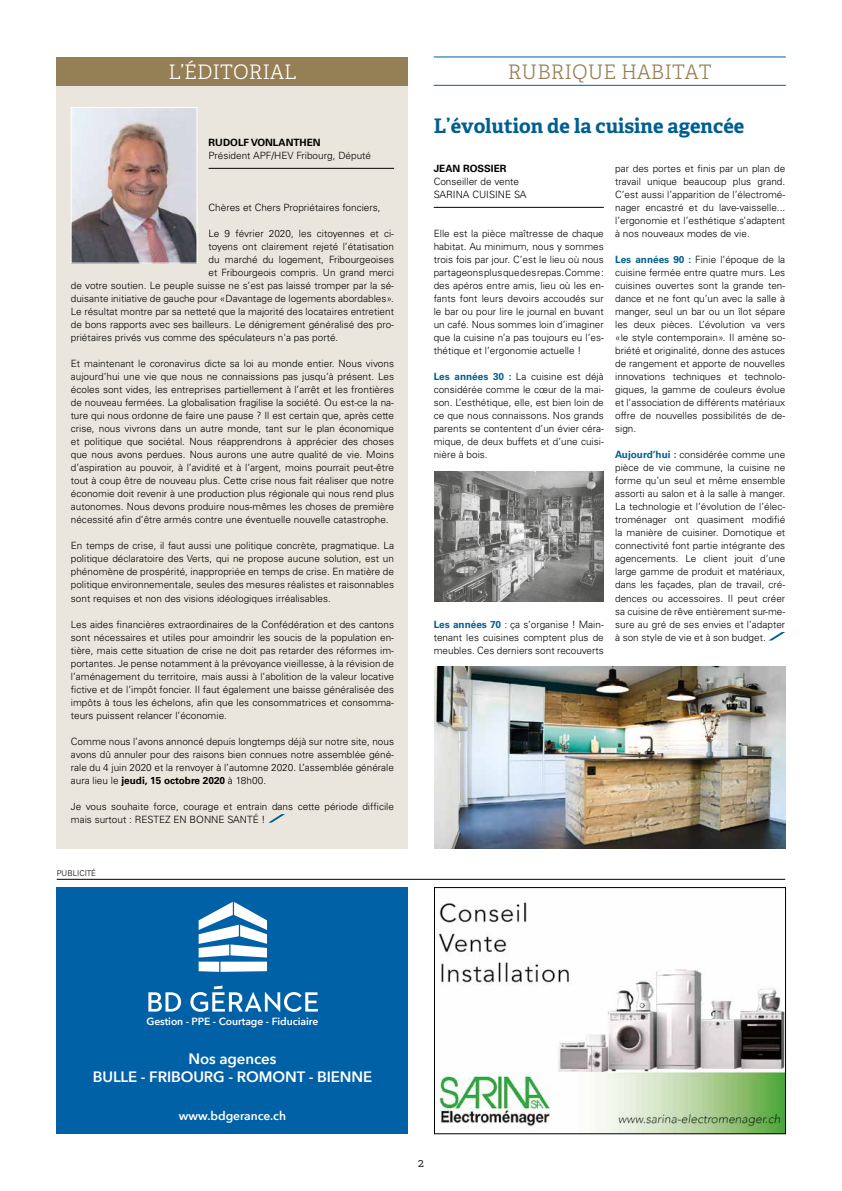
<style>
.page{position:relative;width:842px;height:1191px;background:#fff}
.page>*{position:absolute;margin:0;border:0;box-sizing:border-box;transform-origin:0 0}
.t1{font:700 20px "Adelle Basic";color:#005f8f}
.t2{font:300 20px "Adelle Basic";color:#958056}
.t3{font:300 20px "Adelle Basic";color:#fff}
.t4{font:600 15px/18px "Avenir Next";letter-spacing:-.005em;color:#fff;text-align:center}
.t5{font:600 12px "Avenir Next";letter-spacing:-.005em;color:#fff}
.t6{font:300 12px "Adelle Basic";color:#000}
.t7{font:600 10.4px "Avenir Next";letter-spacing:-.005em;color:#fff}
.t8{font:300 10px/13px "Univers";color:#000;text-align:justify}
.t9{font:700 10px "Univers";color:#000}
.t10{font:300 8px "Univers";color:#000}
.s1{font-weight:700}
.s2{font-weight:700;color:#005f8f}
</style>
<div class="page">
<div style="left:57px;top:887px;width:351px;height:247px;background:#0061a7"></div>
<svg style="left:148px;top:992px;width:33px;height:19px"></svg>
<svg style="left:190px;top:985px;width:128px;height:26px"></svg>
<svg style="left:199px;top:901px;width:68px;height:71px"></svg>
<hr style="left:57px;top:879px;width:728px;height:1px;background:#000">
<div style="left:57px;top:57px;width:351px;height:791px;background:#eae6dd"></div>
<hr style="left:209px;top:168px;width:185px;height:1px;background:#000">
<svg style="left:269px;top:814px;width:16px;height:8px"></svg>
<div style="left:57px;top:57px;width:351px;height:28px;background:#958056"></div>
<img style="left:73px;top:109px;width:122px;height:152px">
<div style="left:71px;top:107px;width:126px;height:156px;border:1px solid #fff"></div>
<img style="left:436px;top:900px;width:348px;height:232px">
<div style="left:434px;top:887px;width:352px;height:247px;border:1px solid #000"></div>
<hr style="left:434px;top:207px;width:170px;height:1px;background:#000">
<svg style="left:769px;top:632px;width:16px;height:8px"></svg>
<hr style="left:434px;top:85px;width:352px;height:1px;background:#005f8f">
<hr style="left:434px;top:57px;width:352px;height:1px;background:#005f8f">
<img style="left:434px;top:666px;width:351px;height:182px">
<img style="left:434px;top:471px;width:170px;height:130px">
<h1 class="t3" style="left:168px;top:59px;width:130px">L’ÉDITORIAL</h1>
<p class="t9" style="left:209px;top:137px;width:114px">RUDOLF VONLANTHEN</p>
<p class="t8" style="left:209px;top:149px;width:164px">Président APF/HEV Fribourg, Député</p>
<p class="t8" style="left:209px;top:201px;width:174px">Chères et Chers Propriétaires fonciers,</p>
<p class="t8" style="left:209px;top:227px;width:187px">Le 9 février 2020, les citoyennes et ci-</p>
<p class="t8" style="left:209px;top:240px;width:187px">toyens ont clairement rejeté l’étatisation</p>
<p class="t8" style="left:209px;top:253px;width:187px">du marché du logement, Fribourgeoises</p>
<p class="t8" style="left:209px;top:266px;width:187px">et Fribourgeois compris. Un grand merci</p>
<p class="t8" style="left:71px;top:279px;width:325px">de votre soutien. Le peuple suisse ne s’est pas laissé tromper par la sé-</p>
<p class="t8" style="left:71px;top:292px;width:325px">duisante initiative de gauche pour «Davantage de logements abordables».</p>
<p class="t8" style="left:71px;top:305px;width:325px">Le résultat montre par sa netteté que la majorité des locataires entretient</p>
<p class="t8" style="left:71px;top:318px;width:325px">de bons rapports avec ses bailleurs. Le dénigrement généralisé des pro-</p>
<p class="t8" style="left:71px;top:331px;width:269px">priétaires privés vus comme des spéculateurs n'a pas porté.</p>
<p class="t8" style="left:71px;top:357px;width:325px">Et maintenant le coronavirus dicte sa loi au monde entier. Nous vivons aujourd’hui une vie que nous ne connaissions pas jusqu’à présent. Les écoles sont vides, les entreprises partiellement à l’arrêt et les frontières de nouveau fermées. La globalisation fragilise la société. Ou est-ce la na&shy;ture qui nous ordonne de faire une pause ? Il est certain que, après cette crise, nous vivrons dans un autre monde, tant sur le plan économique et politique que sociétal. Nous réapprendrons à apprécier des choses que nous avons perdues. Nous aurons une autre qualité de vie. Moins d’aspiration au pouvoir, à l’avidité et à l’argent, moins pourrait peut-être tout à coup être de nouveau plus. Cette crise nous fait réaliser que notre économie doit revenir à une production plus régionale qui nous rend plus autonomes. Nous devons produire nous-mêmes les choses de première nécessité afin d’être armés contre une éventuelle nouvelle catastrophe.</p>
<p class="t8" style="left:71px;top:539px;width:325px">En temps de crise, il faut aussi une politique concrète, pragmatique. La politique déclaratoire des Verts, qui ne propose aucune solution, est un phénomène de prospérité, inappropriée en temps de crise. En matière de politique environnementale, seules des mesures réalistes et raisonnables sont requises et non des visions idéologiques irréalisables.</p>
<p class="t8" style="left:71px;top:617px;width:325px">Les aides financières extraordinaires de la Confédération et des cantons sont nécessaires et utiles pour amoindrir les soucis de la population en&shy;tière, mais cette situation de crise ne doit pas retarder des réformes im&shy;portantes. Je pense notamment à la prévoyance vieillesse, à la révision de l’aménagement du territoire, mais aussi à l’abolition de la valeur locative fictive et de l’impôt foncier. Il faut également une baisse généralisée des impôts à tous les échelons, afin que les consommatrices et consomma&shy;teurs puissent relancer l’économie.</p>
<p class="t8" style="left:71px;top:734px;width:325px">Comme nous l’avons annoncé depuis longtemps déjà sur notre site, nous avons dû annuler pour des raisons bien connues notre assemblée géné&shy;rale du 4 juin 2020 et la renvoyer à l’automne 2020. L’assemblée générale aura lieu le <span class="s1">jeudi, 15 octobre 2020</span> à 18h00.</p>
<p class="t8" style="left:71px;top:799px;width:325px">Je vous souhaite force, courage et entrain dans cette période difficile mais surtout : RESTEZ EN BONNE SANTÉ !</p>
<p class="t10" style="left:57px;top:868px;width:41px">PUBLICITÉ</p>
<h1 class="t2" style="left:508px;top:59px;width:205px">RUBRIQUE HABITAT</h1>
<h1 class="t1" style="left:434px;top:113px;width:312px">L’évolution de la cuisine agencée</h1>
<p class="t9" style="left:434px;top:163px;width:74px">JEAN ROSSIER</p>
<p class="t8" style="left:434px;top:175px;width:94px">Conseiller de vente<br>SARINA CUISINE SA</p>
<p class="t8" style="left:434px;top:227px;width:172px">Elle est la pièce maîtresse de chaque habitat. Au minimum, nous y sommes trois fois par jour. C’est le lieu où nous partageons plus que des repas. Comme : des apéros entre amis, lieu où les en&shy;fants font leurs devoirs accoudés sur le bar ou pour lire le journal en buvant un café. Nous sommes loin d’imaginer que la cuisine n’a pas toujours eu l’es&shy;thétique et l’ergonomie actuelle !</p>
<p class="t8" style="left:434px;top:370px;width:172px"><span class="s2">Les années 30 :</span> La cuisine est déjà considérée comme le cœur de la mai&shy;son. L’esthétique, elle, est bien loin de ce que nous connaissons. Nos grands parents se contentent d’un évier céra&shy;mique, de deux buffets et d’une cuisi&shy;nière à bois.</p>
<p class="t8" style="left:434px;top:617px;width:172px"><span class="s2">Les années 70</span> : ça s’organise ! Main&shy;tenant les cuisines comptent plus de meubles. Ces derniers sont recouverts</p>
<p class="t8" style="left:615px;top:162px;width:172px">par des portes et finis par un plan de travail unique beaucoup plus grand.<br>C’est aussi l’apparition de l’électromé&shy;nager encastré et du lave-vaisselle... l’ergonomie et l’esthétique s’adaptent à nos nouveaux modes de vie.</p>
<p class="t8" style="left:615px;top:253px;width:172px"><span class="s2">Les années 90 :</span> Finie l’époque de la cuisine fermée entre quatre murs. Les cuisines ouvertes sont la grande ten&shy;dance et ne font qu’un avec la salle à manger, seul un bar ou un îlot sépare les deux pièces. L’évolution va vers «le style contemporain». Il amène so&shy;briété et originalité, donne des astuces de rangement et apporte de nouvelles innovations techniques et technolo&shy;giques, la gamme de couleurs évolue et l'association de différents matériaux offre de nouvelles possibilités de de&shy;sign.</p>
<p class="t8" style="left:615px;top:448px;width:172px"><span class="s2">Aujourd’hui :</span> considérée comme une pièce de vie commune, la cuisine ne forme qu’un seul et même ensemble assorti au salon et à la salle à manger.<br>La technologie et l’évolution de l’élec&shy;troménager ont quasiment modifié la manière de cuisiner. Domotique et connectivité font partie intégrante des agencements. Le client jouit d’une large gamme de produit et matériaux, dans les façades, plan de travail, cré&shy;dences ou accessoires. Il peut créer sa cuisine de rêve entièrement sur-me&shy;sure au gré de ses envies et l’adapter à son style de vie et à son budget.</p>
<p class="t7" style="left:146px;top:1012px;width:174px">Gestion - PPE - Courtage - Fiduciaire</p>
<h2 class="t4" style="left:93px;top:1049px;width:281px">Nos agences<br>BULLE - FRIBOURG - ROMONT - BIENNE</h2>
<p class="t5" style="left:179px;top:1105px;width:109px">www.bdgerance.ch</p>
<p class="t6" style="left:418px;top:1155px;width:7px">2</p>
</div>
